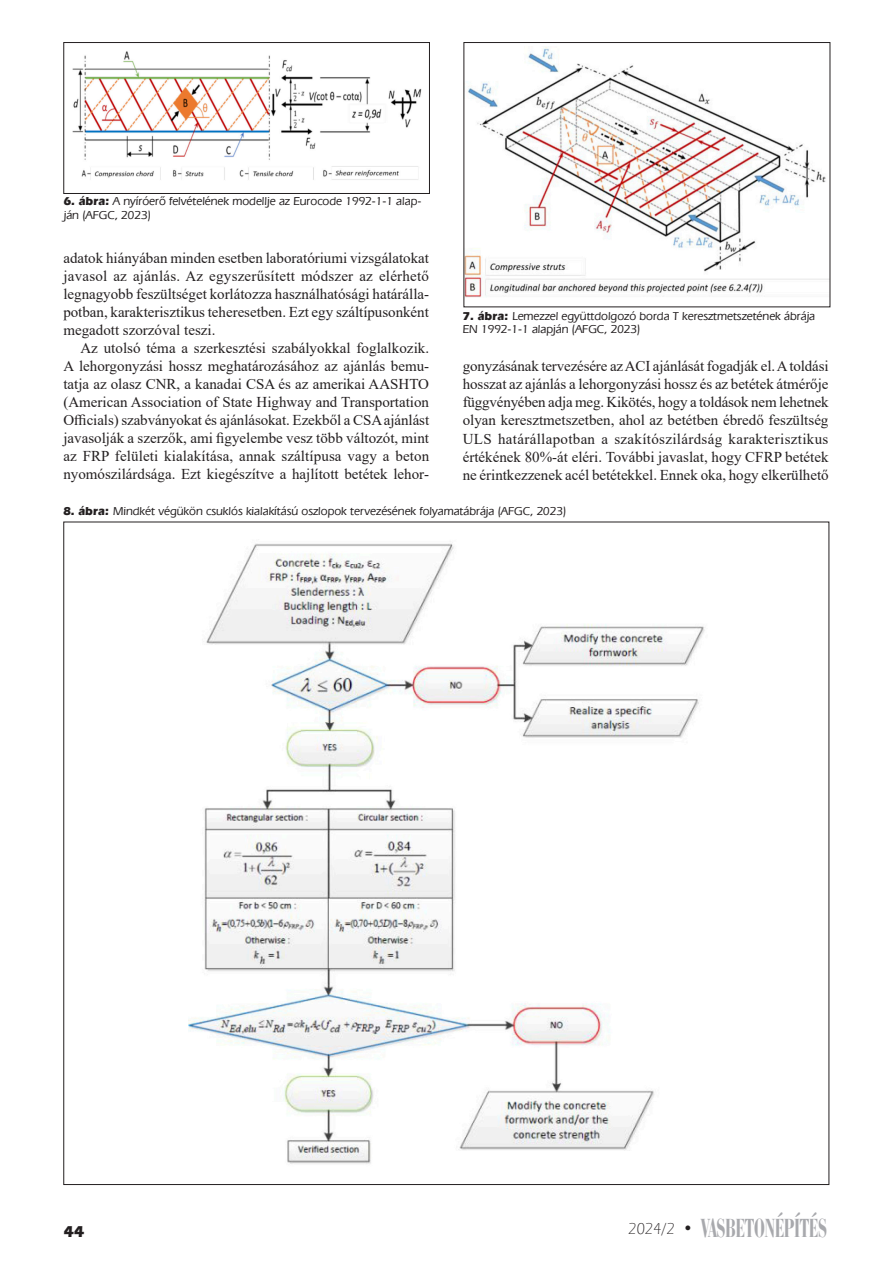
<style>
.page{position:relative;width:893px;height:1263px;background:#fff}
.page>*{position:absolute;margin:0;border:0;box-sizing:border-box;transform-origin:0 0}
.t1{font:27px "Bauer Bodoni BCHU Bold Condensed";color:#a8a9ad;scale:.75 1}
.t2{font:16.5px "Eras HU Bold";color:#231f20}
.t3{font:15px/18px "Times New Roman";color:#231f20;text-align:justify}
.Ábra_szoveg{font:12px/13.5px "Eras Med HU Medium";color:#231f20}
.s1{font-family:"Eras HU Bold"}
.s2{font-family:"Eras Lt HU Light";font-size:16.5px;color:#231f20}
.s3{font-family:"Eras HU Bold";font-size:16.5px;color:#231f20}
</style>
<div class="page">
<img style="left:72px;top:51px;width:350px;height:129px">
<div style="left:63px;top:42px;width:367px;height:152px;border:1px solid #231f20"></div>
<img style="left:465px;top:47px;width:363px;height:250px">
<img style="left:188px;top:541px;width:517px;height:623px">
<p class="Ábra_szoveg" style="left:64px;top:194px;width:359px"><span class="s1">6. ábra:</span> A nyíróerô felvételének modellje az Eurocode 1992-1-1 alap&shy;ján (AFGC, 2023)</p>
<p class="t3" style="left:63px;top:249px;width:367px">adatok hiányában minden esetben laboratóriumi vizsgálatokat javasol az ajánlás. Az egyszerűsített módszer az elérhető legnagyobb feszültséget korlátozza használhatósági határálla&shy;potban, karakterisztikus teheresetben. Ezt egy száltípusonként megadott szorzóval teszi.</p>
<p class="t3" style="left:63px;top:339px;width:367px;text-indent:17px">Az utolsó téma a szerkesztési szabályokkal foglalkozik.<br>A lehorgonyzási hossz meghatározásához az ajánlás bemu&shy;tatja az olasz CNR, a kanadai CSA és az amerikai AASHTO (American Association of State Highway and Transportation Officials) szabványokat és ajánlásokat. Ezekből a CSA ajánlást javasolják a szerzők, ami figyelembe vesz több változót, mint az FRP felületi kialakítása, annak száltípusa vagy a beton nyomószilárdsága. Ezt kiegészítve a hajlított betétek lehor-</p>
<p class="Ábra_szoveg" style="left:463px;top:309px;width:354px"><span class="s1">7. ábra:</span> Lemezzel együttdolgozó borda T keresztmetszetének ábrája<br>EN 1992-1-1 alapján (AFGC, 2023)</p>
<p class="t3" style="left:463px;top:357px;width:367px">gonyzásának tervezésére az ACI ajánlását fogadják el. A toldási hosszat az ajánlás a lehorgonyzási hossz és az betétek átmérője függvényében adja meg. Kikötés, hogy a toldások nem lehetnek olyan keresztmetszetben, ahol az betétben ébredő feszültség ULS határállapotban a szakítószilárdság karakterisztikus értékének 80%-át eléri. További javaslat, hogy CFRP betétek ne érintkezzenek acél betétekkel. Ennek oka, hogy elkerülhető</p>
<p class="Ábra_szoveg" style="left:63px;top:504px;width:504px"><span class="s1">8. ábra:</span> Mindkét végükön csuklós kialakítású oszlopok tervezésének folyamatábrája (AFGC, 2023)</p>
<p class="t2" style="left:64px;top:1221px;width:22px">44</p>
<h1 class="t1" style="left:629px;top:1211px;width:266px"><span class="s2">2024/2</span> <span class="s3">•</span> VASBETONÉPÍTÉS</h1>
</div>
